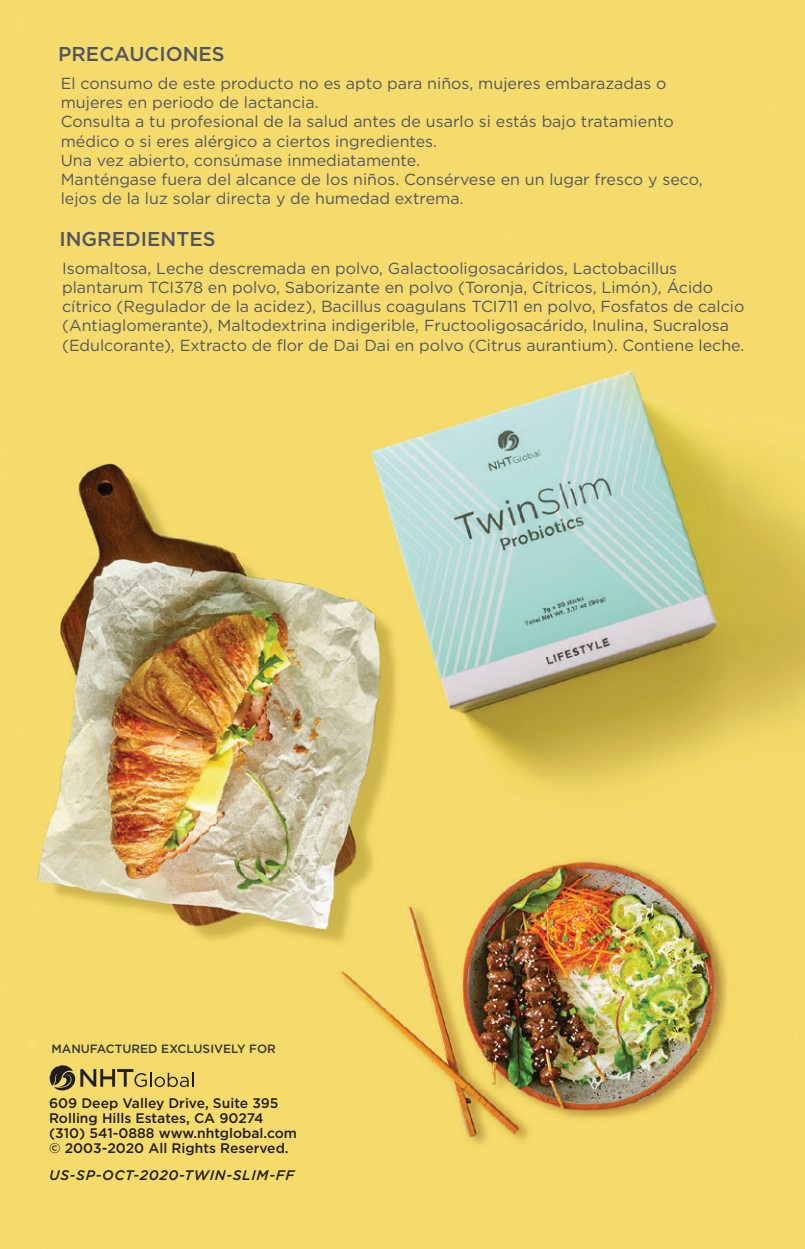
<style>
.page{position:relative;width:805px;height:1249px;background:#fff}
.page>*{position:absolute;margin:0;border:0;box-sizing:border-box;transform-origin:0 0}
.t1{font:500 20px "Gotham";color:#525561}
.t2{font:16px/19.2px "Gotham";color:#525561}
.t3{font:500 13.8px/14.8px "Gotham HTF";color:#211d1e}
.t4{font:italic 500 13.8px "Gotham HTF";letter-spacing:.05em;color:#211d1e}
.t5{font:500 12px "Gotham HTF";color:#353935}
</style>
<div class="page">
<img style="left:0;top:0;width:804px;height:1249px">
<svg style="left:49px;top:1065px;width:144px;height:25px;background:#baa656"></svg>
<p class="t1" style="left:58px;top:41px;width:168px">PRECAUCIONES</p>
<p class="t2" style="left:61px;top:73px;width:643px">El consumo de este producto no es apto para niños, mujeres embarazadas o mujeres en periodo de lactancia.<br>Consulta a tu profesional de la salud antes de usarlo si estás bajo tratamiento médico o si eres alérgico a ciertos ingredientes.<br>Una vez abierto, consúmase inmediatamente.<br>Manténgase fuera del alcance de los niños. Consérvese en un lugar fresco y seco, lejos de la luz solar directa y de humedad extrema.</p>
<p class="t1" style="left:59px;top:225px;width:158px">INGREDIENTES</p>
<p class="t2" style="left:62px;top:258px;width:683px">Isomaltosa, Leche descremada en polvo, Galactooligosacáridos, Lactobacillus plantarum TCI378 en polvo, Saborizante en polvo (Toronja, Cítricos, Limón), Ácido cítrico (Regulador de la acidez), Bacillus coagulans TCI711 en polvo, Fosfatos de calcio (Antiaglomerante), Maltodextrina indigerible, Fructooligosacárido, Inulina, Sucralosa (Edulcorante), Extracto de flor de Dai Dai en polvo (Citrus aurantium). Contiene leche.</p>
<p class="t5" style="left:51px;top:1041px;width:226px">MANUFACTURED EXCLUSIVELY FOR</p>
<p class="t3" style="left:49px;top:1096px;width:249px">609 Deep Valley Drive, Suite 395<br>Rolling Hills Estates, CA 90274 (310) 541-0888 www.nhtglobal.com © 2003-2020 All Rights Reserved.</p>
<p class="t4" style="left:49px;top:1167px;width:247px">US-SP-OCT-2020-TWIN-SLIM-FF</p>
</div>
